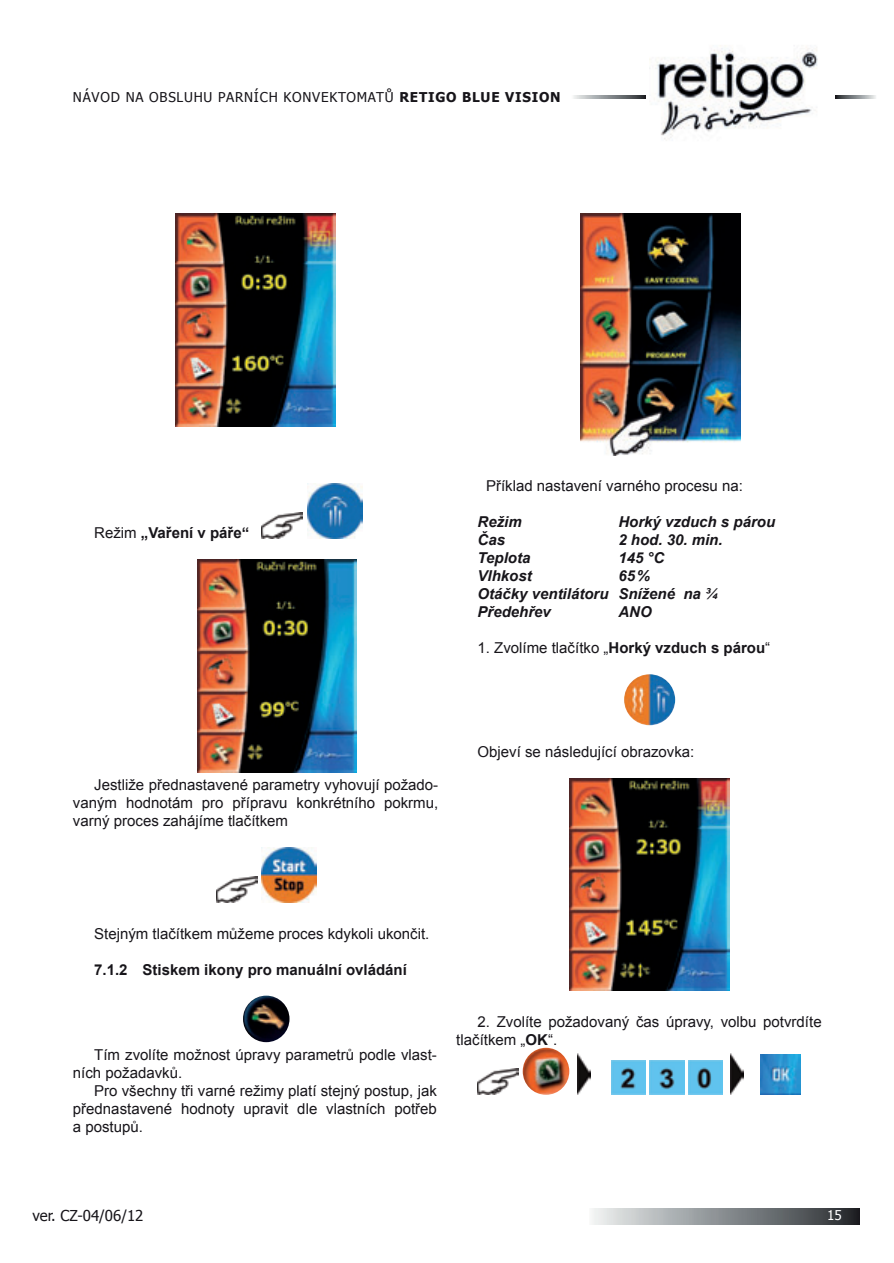
<style>
.page{position:relative;width:894px;height:1263px;background:#fff}
.page>*{position:absolute;margin:0;border:0;box-sizing:border-box;transform-origin:0 0}
.t1{font:15px/18px "Arial";color:#17151a;text-align:justify}
.t2{font:italic 700 15px/18px "Arial";color:#17151a}
.t3{font:700 15px "Arial";color:#17151a}
.t4{font:15px "Tahoma";color:#17151a}
.t5{font:13.5px "Tahoma";letter-spacing:.055em;color:#17151a}
.t6{font:13.5px "Tahoma";color:#fff}
.s1{font-weight:700}
.s2{font-weight:400}
</style>
<div class="page">
<div style="left:589px;top:1207px;width:270px;height:16px;background:linear-gradient(to right,#eff3f3,#25292e)"></div>
<svg style="left:573px;top:95px;width:72px;height:4px"></svg>
<svg style="left:835px;top:95px;width:41px;height:4px"></svg>
<img style="left:649px;top:45px;width:169px;height:94px">
<img style="left:176px;top:213px;width:159px;height:213px">
<img style="left:262px;top:512px;width:41px;height:26px">
<img style="left:307px;top:483px;width:55px;height:55px">
<img style="left:197px;top:559px;width:159px;height:213px">
<img style="left:216px;top:876px;width:41px;height:26px">
<img style="left:261px;top:847px;width:55px;height:55px">
<img style="left:243px;top:995px;width:46px;height:46px;border-radius:23px">
<img style="left:580px;top:213px;width:160px;height:242px">
<img style="left:624px;top:674px;width:51px;height:51px;border-radius:26px">
<img style="left:570px;top:778px;width:159px;height:212px">
<img style="left:477px;top:1068px;width:41px;height:26px">
<img style="left:522px;top:1047px;width:47px;height:47px;border-radius:23px">
<img style="left:577px;top:1053px;width:14px;height:41px">
<img style="left:611px;top:1060px;width:34px;height:34px">
<img style="left:650px;top:1060px;width:34px;height:34px">
<img style="left:688px;top:1060px;width:34px;height:34px">
<img style="left:730px;top:1053px;width:13px;height:41px">
<img style="left:760px;top:1054px;width:41px;height:40px">
<p class="t5" style="left:73px;top:88px;width:489px">NÁVOD NA OBSLUHU PARNÍCH KONVEKTOMATŮ <span class="s1">RETIGO BLUE VISION</span></p>
<p class="t3" style="left:94px;top:523px;width:157px"><span class="s2">Režim</span> „Vaření v páře“</p>
<p class="t1" style="left:73px;top:776px;width:367px;text-indent:21px">Jestliže přednastavené parametry vyhovují požado&shy;vaným hodnotám pro přípravu konkrétního pokrmu, varný proces zahájíme tlačítkem</p>
<p class="t1" style="left:486px;top:477px;width:258px">Příklad nastavení varného procesu na:</p>
<p class="t2" style="left:477px;top:513px;width:46px">Režim</p>
<p class="t2" style="left:618px;top:513px;width:158px">Horký vzduch s párou</p>
<p class="t2" style="left:477px;top:531px;width:29px">Čas</p>
<p class="t2" style="left:618px;top:531px;width:106px">2 hod. 30. min.</p>
<p class="t2" style="left:477px;top:549px;width:54px">Teplota</p>
<p class="t2" style="left:618px;top:549px;width:48px">145 °C</p>
<p class="t2" style="left:477px;top:567px;width:56px">Vlhkost</p>
<p class="t2" style="left:477px;top:567px;width:241px;text-indent:141px">65 %<br>Otáčky ventilátoru Snížené na ¾<br>Předehřev</p>
<p class="t2" style="left:618px;top:603px;width:35px">ANO</p>
<p class="t1" style="left:477px;top:639px;width:294px">1. Zvolíme tlačítko „<span class="s1">Horký vzduch s párou</span>“</p>
<p class="t1" style="left:477px;top:742px;width:218px">Objeví se následující obrazovka:</p>
<p class="t1" style="left:94px;top:924px;width:337px">Stejným tlačítkem můžeme proces kdykoli ukončit.</p>
<p class="t3" style="left:94px;top:959px;width:314px">7.1.2 Stiskem ikony pro manuální ovládání</p>
<p class="t1" style="left:73px;top:1045px;width:365px;text-indent:21px">Tím zvolíte možnost úpravy parametrů podle vlast&shy;ních požadavků.</p>
<p class="t1" style="left:73px;top:1081px;width:365px;text-indent:21px">Pro všechny tři varné režimy platí stejný postup, jak přednastavené hodnoty upravit dle vlastních potřeb a postupů.</p>
<p class="t1" style="left:456px;top:1012px;width:367px;text-indent:21px">2. Zvolíte požadovaný čas úpravy, volbu potvrdíte tlačítkem „<span class="s1">OK</span>“.</p>
<p class="t4" style="left:33px;top:1205px;width:112px">ver. CZ-04/06/12</p>
<p class="t6" style="left:827px;top:1205px;width:16px">15</p>
</div>
